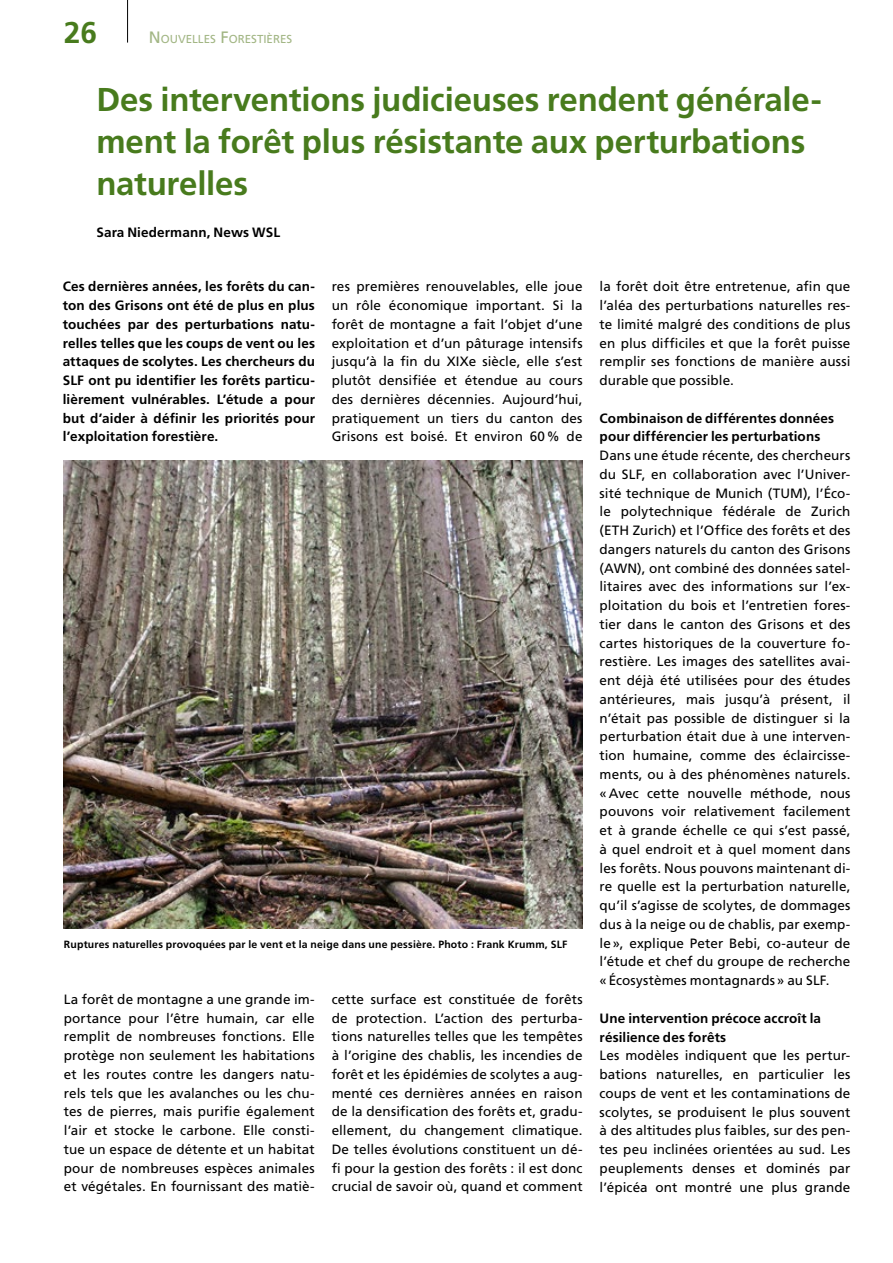
<style>
.page{position:relative;width:893px;height:1263px;background:#fff}
.page>*{position:absolute;margin:0;border:0;box-sizing:border-box;transform-origin:0 0}
.t1{font:700 33px/42px "Frutiger";letter-spacing:-.005em;color:#487b1d}
.t2{font:700 30px "Frutiger";color:#487b1d}
.t3{font:13.5px/18.8px "Frutiger";letter-spacing:.01em;color:#000;text-align:justify}
.t4{font:700 13.5px/18.8px "Frutiger";letter-spacing:.01em;color:#000}
.t5{font:11.55px "Frutiger";color:#a2b684}
.t6{font:700 10.5px "Frutiger";letter-spacing:.02em;color:#000}
.s1{font-size:16.5px}
</style>
<div class="page">
<hr style="left:127px;top:0;width:1px;height:43px;background:#000">
<img style="left:64px;top:460px;width:519px;height:468px">
<h2 class="t2" style="left:64px;top:14px;width:35px">26</h2>
<p class="t5" style="left:149px;top:32px;width:145px"><span class="s1">N</span>OUVELLES <span class="s1">F</span>ORESTIÈRES</p>
<h1 class="t1" style="left:96px;top:78px;width:727px">Des interventions judicieuses rendent générale&shy;ment la forêt plus résistante aux perturbations naturelles</h1>
<p class="t4" style="left:96px;top:223px;width:185px">Sara Niedermann, News WSL</p>
<p class="t4" style="left:63px;top:277px;width:254px;text-align:justify">Ces dernières années, les forêts du can&shy;ton des Grisons ont été de plus en plus touchées par des perturbations natu&shy;relles telles que les coups de vent ou les attaques de scolytes. Les chercheurs du SLF ont pu identifier les forêts particu&shy;lièrement vulnérables. L’étude a pour but d’aider à définir les priorités pour l’exploitation forestière.</p>
<p class="t3" style="left:332px;top:277px;width:252px">res premières renouvelables, elle joue un rôle économique important. Si la forêt de montagne a fait l’objet d’une exploitation et d’un pâturage intensifs jusqu’à la fin du XIXe siècle, elle s’est plutôt densifiée et étendue au cours des dernières décennies. Aujourd’hui, pratiquement un tiers du canton des Grisons est boisé. Et environ 60% de</p>
<p class="t6" style="left:64px;top:938px;width:505px">Ruptures naturelles provoquées par le vent et la neige dans une pessière. Photo : Frank Krumm, SLF</p>
<p class="t3" style="left:64px;top:990px;width:252px">La forêt de montagne a une grande im&shy;portance pour l’être humain, car elle remplit de nombreuses fonctions. Elle protège non seulement les habitations et les routes contre les dangers natu&shy;rels tels que les avalanches ou les chu&shy;tes de pierres, mais purifie également l’air et stocke le carbone. Elle consti&shy;tue un espace de détente et un habitat pour de nombreuses espèces animales et végétales. En fournissant des matiè-</p>
<p class="t3" style="left:332px;top:990px;width:252px">cette surface est constituée de forêts de protection. L’action des perturba&shy;tions naturelles telles que les tempêtes à l’origine des chablis, les incendies de forêt et les épidémies de scolytes a aug&shy;menté ces dernières années en raison de la densification des forêts et, gradu&shy;ellement, du changement climatique.<br>De telles évolutions constituent un dé&shy;fi pour la gestion des forêts : il est donc crucial de savoir où, quand et comment</p>
<p class="t3" style="left:600px;top:277px;width:252px">la forêt doit être entretenue, afin que l’aléa des perturbations naturelles res&shy;te limité malgré des conditions de plus en plus difficiles et que la forêt puisse remplir ses fonctions de manière aussi durable que possible.</p>
<p class="t4" style="left:600px;top:408px;width:236px">Combinaison de différentes données pour différencier les perturbations</p>
<p class="t3" style="left:600px;top:446px;width:252px">Dans une étude récente, des chercheurs du SLF, en collaboration avec l’Univer&shy;sité technique de Munich (TUM), l’Éco&shy;le polytechnique fédérale de Zurich (ETH Zurich) et l’Office des forêts et des dangers naturels du canton des Grisons (AWN), ont combiné des données satel&shy;litaires avec des informations sur l’ex&shy;ploitation du bois et l’entretien fores&shy;tier dans le canton des Grisons et des cartes historiques de la couverture fo&shy;restière. Les images des satellites avai&shy;ent déjà été utilisées pour des études antérieures, mais jusqu’à présent, il n’était pas possible de distinguer si la perturbation était due à une interven&shy;tion humaine, comme des éclaircisse&shy;ments, ou à des phénomènes naturels. «Avec cette nouvelle méthode, nous pouvons voir relativement facilement et à grande échelle ce qui s’est passé, à quel endroit et à quel moment dans les forêts. Nous pouvons maintenant di&shy;re quelle est la perturbation naturelle, qu’il s’agisse de scolytes, de dommages dus à la neige ou de chablis, par exemp&shy;le», explique Peter Bebi, co-auteur de l’étude et chef du groupe de recherche «Écosystèmes montagnards» au SLF.</p>
<p class="t4" style="left:600px;top:1008px;width:223px">Une intervention précoce accroît la résilience des forêts</p>
<p class="t3" style="left:600px;top:1046px;width:252px">Les modèles indiquent que les pertur&shy;bations naturelles, en particulier les coups de vent et les contaminations de scolytes, se produisent le plus souvent à des altitudes plus faibles, sur des pen&shy;tes peu inclinées orientées au sud. Les peuplements denses et dominés par l’épicéa ont montré une plus grande</p>
</div>
